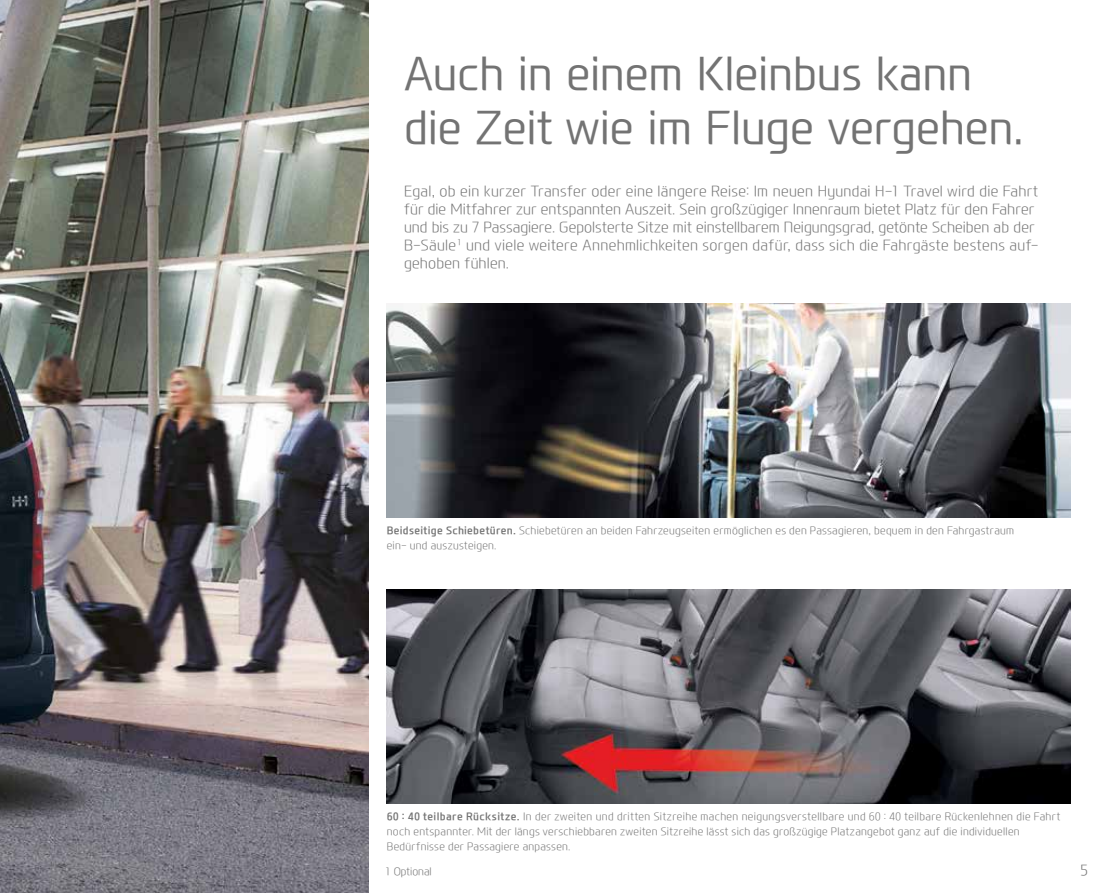
<style>
.page{position:relative;width:1106px;height:893px;background:#fff}
.page>*{position:absolute;margin:0;border:0;box-sizing:border-box;transform-origin:0 0}
.t1{font:300 45px/53.6px "Modern H";letter-spacing:-.005em;color:#737373}
.t2{font:300 14.4px/17.9px "Modern H Eco";letter-spacing:.01em;color:#737373}
.t3{font:300 10.5px/15px "Modern H Eco";letter-spacing:.025em;color:#737373}
.t4{font:300 10.5px "Modern H Eco";color:#737373}
.s1{font-family:"Modern H";font-weight:700}
</style>
<div class="page">
<img style="left:0;top:0;width:369px;height:893px">
<img style="left:386px;top:304px;width:684px;height:214px">
<img style="left:386px;top:589px;width:684px;height:215px">
<h1 class="t1" style="left:404px;top:46px;width:621px">Auch in einem Kleinbus kann die Zeit wie im Fluge vergehen.</h1>
<p class="t2" style="left:404px;top:182px;width:636px">Egal, ob ein kurzer Transfer oder eine längere Reise: Im neuen Hyundai H-1 Travel wird die Fahrt für die Mitfahrer zur entspannten Auszeit. Sein großzügiger Innenraum bietet Platz für den Fahrer und bis zu 7 Passagiere. Gepolsterte Sitze mit einstellbarem Neigungsgrad, getönte Scheiben ab der B-Säule<sup>1</sup> und viele weitere Annehmlichkeiten sorgen dafür, dass sich die Fahrgäste bestens auf&shy;gehoben fühlen.</p>
<p class="t3" style="left:387px;top:523px;width:629px"><span class="s1">Beidseitige Schiebetüren.</span> Schiebetüren an beiden Fahrzeugseiten ermöglichen es den Passagieren, bequem in den Fahrgastraum ein- und auszusteigen.</p>
<p class="t3" style="left:387px;top:808px;width:675px"><span class="s1">60 : 40 teilbare Rücksitze.</span> In der zweiten und dritten Sitzreihe machen neigungsverstellbare und 60 : 40 teilbare Rückenlehnen die Fahrt noch entspannter. Mit der längs verschiebbaren zweiten Sitzreihe lässt sich das großzügige Platzangebot ganz auf die individuellen<br>Bedürfnisse der Passagiere anpassen.</p>
<p class="t4" style="left:385px;top:864px;width:48px">1 Optional</p>
<h2 class="t2" style="left:1080px;top:861px;width:9px">5</h2>
</div>
